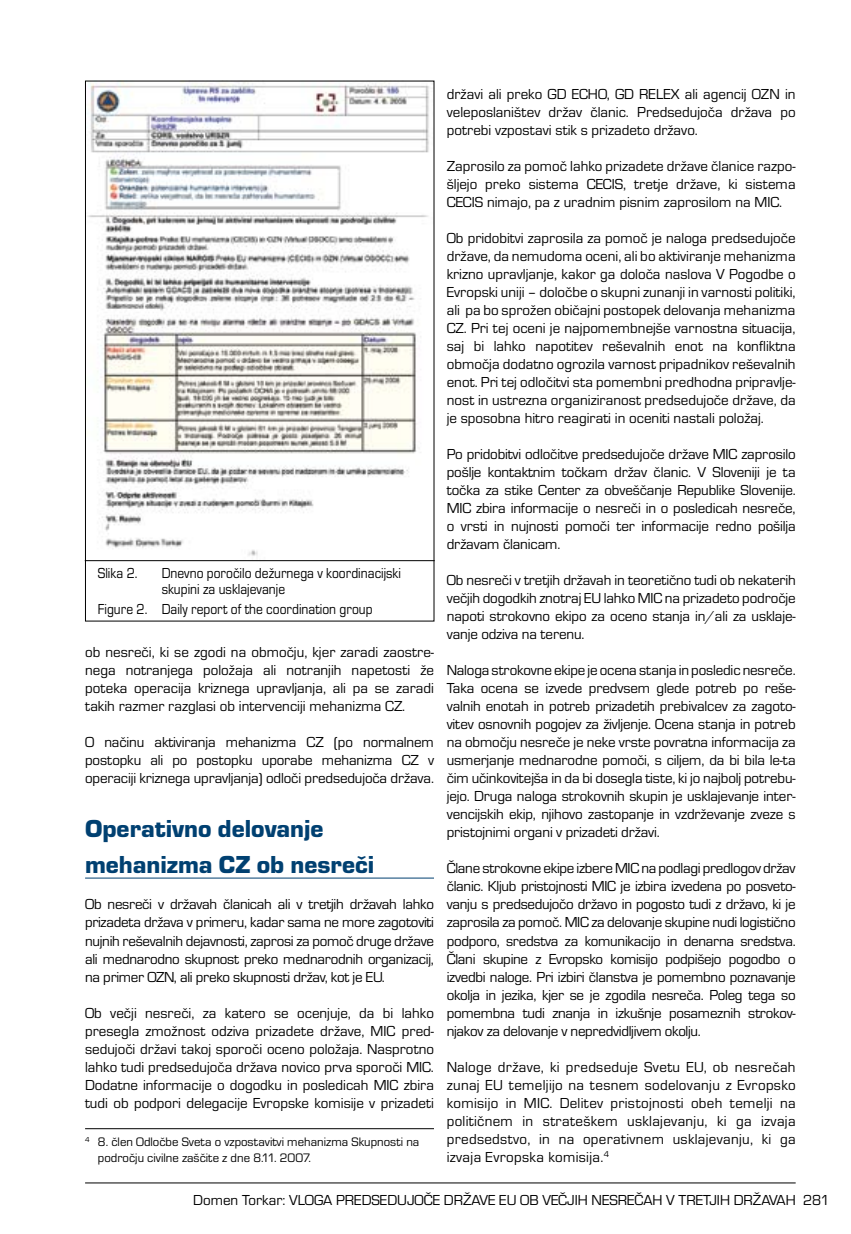
<style>
.page{position:relative;width:851px;height:1234px;background:#fff}
.page>*{position:absolute;margin:0;border:0;box-sizing:border-box;transform-origin:0 0}
.t1{font:25.5px/36px "Eurostile TEE Blac";color:#004071}
.t2{font:15px/18px "Eurostile TEE";color:#000;text-align:justify}
.t3{font:15px/15.8px "Eurostile TEE";color:#000;scale:.9 1}
.t4{font:12.75px/15.8px "Eurostile TEE";color:#000}
</style>
<div class="page">
<hr style="left:85px;top:1182px;width:710px;height:1px;background:#000">
<hr style="left:85px;top:877px;width:349px;height:1px;background:#004071">
<img style="left:87px;top:83px;width:345px;height:479px">
<hr style="left:85px;top:560px;width:349px;height:1px;background:#000">
<hr style="left:85px;top:1128px;width:349px;height:1px;background:#000">
<p class="t3" style="left:98px;top:566px;width:46px">Slika 2.</p>
<p class="t3" style="left:162px;top:566px;width:267px">Dnevno poročilo dežurnega v koordinacijski skupini za usklajevanje</p>
<p class="t3" style="left:98px;top:601px;width:307px">Figure 2. Daily report of the coordination group</p>
<p class="t2" style="left:85px;top:643px;width:350px">ob nesreči, ki se zgodi na območju, kjer zaradi zaostre&shy;nega notranjega položaja ali notranjih napetosti že poteka operacija kriznega upravljanja, ali pa se zaradi takih razmer razglasi ob intervenciji mehanizma CZ.</p>
<p class="t2" style="left:85px;top:733px;width:350px">O načinu aktiviranja mehanizma CZ (po normalnem postopku ali po postopku uporabe mehanizma CZ v operaciji kriznega upravljanja) odloči predsedujoča država.</p>
<h1 class="t1" style="left:85px;top:811px;width:291px">Operativno delovanje mehanizma CZ ob nesreči</h1>
<p class="t2" style="left:85px;top:895px;width:350px">Ob nesreči v državah članicah ali v tretjih državah lahko prizadeta država v primeru, kadar sama ne more zagotoviti nujnih reševalnih dejavnosti, zaprosi za pomoč druge države ali mednarodno skupnost preko mednarodnih organizacij, na primer OZN, ali preko skupnosti držav, kot je EU.</p>
<p class="t2" style="left:85px;top:1003px;width:350px">Ob večji nesreči, za katero se ocenjuje, da bi lahko presegla zmožnost odziva prizadete države, MIC pred&shy;sedujoči državi takoj sporoči oceno položaja. Nasprotno lahko tudi predsedujoča država novico prva sporoči MIC.<br>Dodatne informacije o dogodku in posledicah MIC zbira tudi ob podpori delegacije Evropske komisije v prizadeti</p>
<p class="t4" style="left:98px;top:1133px;width:323px;text-indent:-13px"><sup>4</sup> 8. člen Odločbe Sveta o vzpostavitvi mehanizma Skupnosti na področju civilne zaščite z dne 8.11. 2007.</p>
<p class="t2" style="left:446px;top:85px;width:350px">državi ali preko GD ECHO, GD RELEX ali agencij OZN in veleposlaništev držav članic. Predsedujoča država po potrebi vzpostavi stik s prizadeto državo.</p>
<p class="t2" style="left:446px;top:157px;width:350px">Zaprosilo za pomoč lahko prizadete države članice razpo&shy;šljejo preko sistema CECIS, tretje države, ki sistema CECIS nimajo, pa z uradnim pisnim zaprosilom na MIC.</p>
<p class="t2" style="left:446px;top:229px;width:350px">Ob pridobitvi zaprosila za pomoč je naloga predsedujoče države, da nemudoma oceni, ali bo aktiviranje mehanizma krizno upravljanje, kakor ga določa naslova V Pogodbe o Evropski uniji – določbe o skupni zunanji in varnosti politiki, ali pa bo sprožen običajni postopek delovanja mehanizma CZ. Pri tej oceni je najpomembnejše varnostna situacija, saj bi lahko napotitev reševalnih enot na konfliktna območja dodatno ogrozila varnost pripadnikov reševalnih enot. Pri tej odločitvi sta pomembni predhodna pripravlje&shy;nost in ustrezna organiziranost predsedujoče države, da je sposobna hitro reagirati in oceniti nastali položaj.</p>
<p class="t2" style="left:446px;top:445px;width:350px">Po pridobitvi odločitve predsedujoče države MIC zaprosilo pošlje kontaktnim točkam držav članic. V Sloveniji je ta točka za stike Center za obveščanje Republike Slovenije.<br>MIC zbira informacije o nesreči in o posledicah nesreče, o vrsti in nujnosti pomoči ter informacije redno pošilja državam članicam.</p>
<p class="t2" style="left:446px;top:571px;width:350px">Ob nesreči v tretjih državah in teoretično tudi ob nekaterih večjih dogodkih znotraj EU lahko MIC na prizadeto področje napoti strokovno ekipo za oceno stanja in/ali za usklaje&shy;vanje odziva na terenu.</p>
<p class="t2" style="left:446px;top:661px;width:350px">Naloga strokovne ekipe je ocena stanja in posledic nesreče.<br>Taka ocena se izvede predvsem glede potreb po reše&shy;valnih enotah in potreb prizadetih prebivalcev za zagoto&shy;vitev osnovnih pogojev za življenje. Ocena stanja in potreb na območju nesreče je neke vrste povratna informacija za usmerjanje mednarodne pomoči, s ciljem, da bi bila le-ta čim učinkovitejša in da bi dosegla tiste, ki jo najbolj potrebu&shy;jejo. Druga naloga strokovnih skupin je usklajevanje inter&shy;vencijskih ekip, njihovo zastopanje in vzdrževanje zveze s pristojnimi organi v prizadeti državi.</p>
<p class="t2" style="left:446px;top:859px;width:350px">Člane strokovne ekipe izbere MIC na podlagi predlogov držav članic. Kljub pristojnosti MIC je izbira izvedena po posveto&shy;vanju s predsedujočo državo in pogosto tudi z državo, ki je zaprosila za pomoč. MIC za delovanje skupine nudi logistično podporo, sredstva za komunikacijo in denarna sredstva.<br>Člani skupine z Evropsko komisijo podpišejo pogodbo o izvedbi naloge. Pri izbiri članstva je pomembno poznavanje okolja in jezika, kjer se je zgodila nesreča. Poleg tega so pomembna tudi znanja in izkušnje posameznih strokov&shy;njakov za delovanje v nepredvidljivem okolju.</p>
<p class="t2" style="left:446px;top:1057px;width:350px">Naloge države, ki predseduje Svetu EU, ob nesrečah zunaj EU temeljijo na tesnem sodelovanju z Evropsko komisijo in MIC. Delitev pristojnosti obeh temelji na političnem in strateškem usklajevanju, ki ga izvaja predsedstvo, in na operativnem usklajevanju, ki ga izvaja Evropska komisija.<sup>4</sup></p>
<p class="t2" style="left:193px;top:1190px;width:637px">Domen Torkar: VLOGA PREDSEDUJOČE DRŽAVE EU OB VEČJIH NESREČAH V TRETJIH DRŽAVAH 281</p>
</div>
